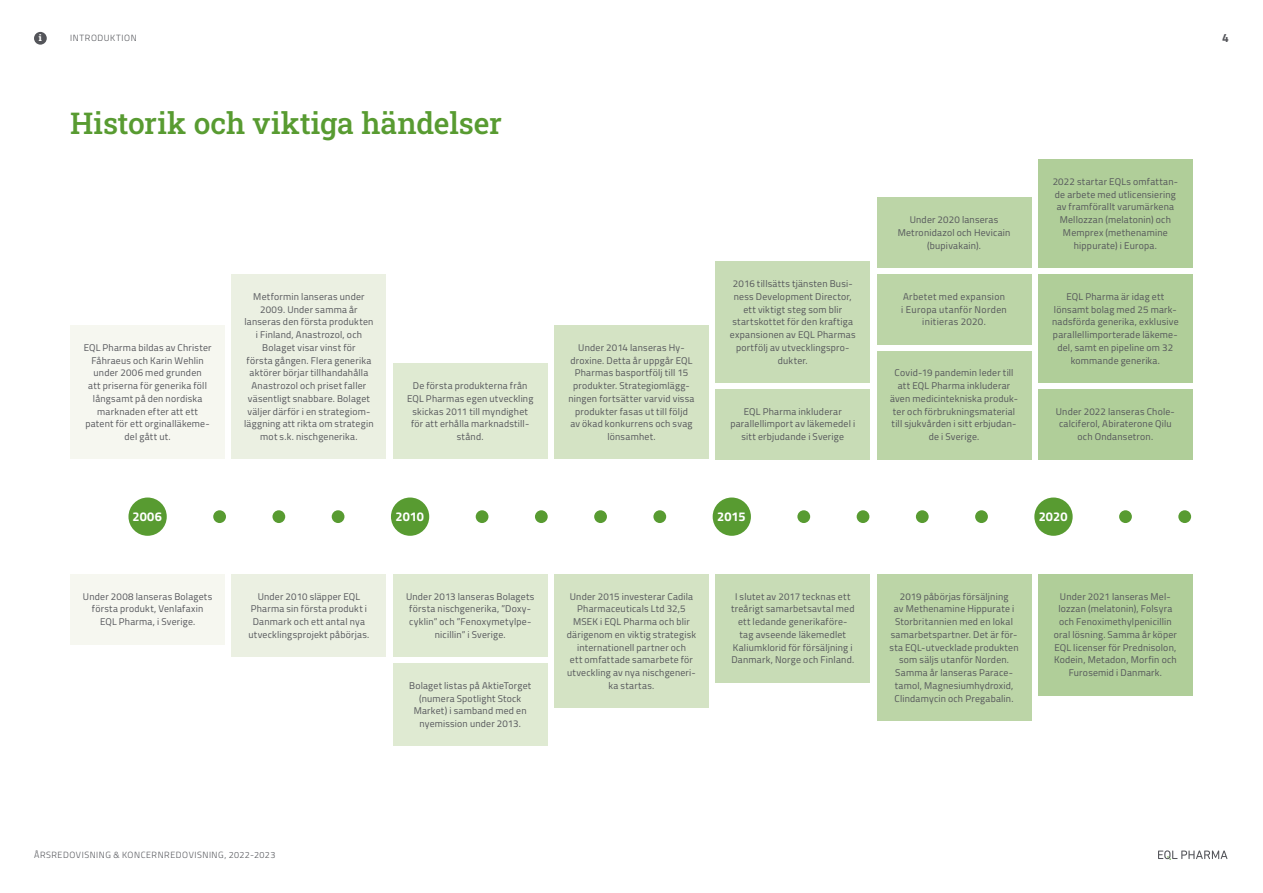
<style>
.page{position:relative;width:1263px;height:893px;background:#fff}
.page>*{position:absolute;margin:0;border:0;box-sizing:border-box;transform-origin:0 0}
.t1{font:500 30px "Roboto Slab";letter-spacing:-.005em;color:#589b31}
.t2{font:700 12.75px "Titillium";letter-spacing:.005em;color:#fff}
.t3{font:700 12px "Titillium";color:#54555a}
.t4{font:9.75px/12.8px "Titillium";letter-spacing:.025em;color:#54555a;text-align:center}
.t5{font:300 9px "Titillium";letter-spacing:.055em;color:#54555a}
.t6{font:900 9px "Roboto Slab";color:#fff}
</style>
<div class="page">
<div style="left:128px;top:497px;width:39px;height:39px;background:#589b31;border-radius:50%"></div>
<div style="left:213px;top:510px;width:13px;height:13px;background:#589b31;border-radius:50%"></div>
<div style="left:272px;top:510px;width:13px;height:13px;background:#589b31;border-radius:50%"></div>
<div style="left:332px;top:510px;width:12px;height:13px;background:#589b31;border-radius:50%"></div>
<div style="left:391px;top:497px;width:38px;height:39px;background:#589b31;border-radius:50%"></div>
<div style="left:476px;top:510px;width:12px;height:13px;background:#589b31;border-radius:50%"></div>
<div style="left:535px;top:510px;width:13px;height:13px;background:#589b31;border-radius:50%"></div>
<div style="left:594px;top:510px;width:13px;height:13px;background:#589b31;border-radius:50%"></div>
<div style="left:653px;top:510px;width:13px;height:13px;background:#589b31;border-radius:50%"></div>
<div style="left:713px;top:497px;width:38px;height:39px;background:#589b31;border-radius:50%"></div>
<div style="left:797px;top:510px;width:13px;height:13px;background:#589b31;border-radius:50%"></div>
<div style="left:857px;top:510px;width:12px;height:13px;background:#589b31;border-radius:50%"></div>
<div style="left:916px;top:510px;width:13px;height:13px;background:#589b31;border-radius:50%"></div>
<div style="left:1119px;top:510px;width:13px;height:13px;background:#589b31;border-radius:50%"></div>
<div style="left:975px;top:510px;width:13px;height:13px;background:#589b31;border-radius:50%"></div>
<div style="left:1178px;top:510px;width:13px;height:13px;background:#589b31;border-radius:50%"></div>
<div style="left:1034px;top:497px;width:39px;height:39px;background:#589b31;border-radius:50%"></div>
<div style="left:70px;top:325px;width:155px;height:134px;background:#f6f7f0"></div>
<div style="left:70px;top:574px;width:155px;height:70px;background:#f6f7f0"></div>
<div style="left:393px;top:364px;width:155px;height:95px;background:#dfead2"></div>
<div style="left:393px;top:574px;width:155px;height:83px;background:#dfead2"></div>
<div style="left:393px;top:663px;width:155px;height:83px;background:#dfead2"></div>
<div style="left:231px;top:274px;width:155px;height:185px;background:#ebf0e2"></div>
<div style="left:231px;top:574px;width:155px;height:83px;background:#ebf0e2"></div>
<div style="left:554px;top:325px;width:155px;height:134px;background:#d4e3c4"></div>
<div style="left:554px;top:574px;width:155px;height:134px;background:#d4e3c4"></div>
<div style="left:715px;top:389px;width:155px;height:70px;background:#c8dcb6"></div>
<div style="left:715px;top:261px;width:155px;height:122px;background:#c8dcb6"></div>
<div style="left:715px;top:574px;width:155px;height:108px;background:#c8dcb6"></div>
<div style="left:877px;top:351px;width:154px;height:108px;background:#bcd5a7"></div>
<div style="left:877px;top:274px;width:154px;height:70px;background:#bcd5a7"></div>
<div style="left:877px;top:198px;width:154px;height:70px;background:#bcd5a7"></div>
<div style="left:877px;top:574px;width:154px;height:147px;background:#bcd5a7"></div>
<div style="left:1038px;top:389px;width:155px;height:70px;background:#b0ce99"></div>
<div style="left:1038px;top:274px;width:155px;height:109px;background:#b0ce99"></div>
<div style="left:1038px;top:159px;width:155px;height:109px;background:#b0ce99"></div>
<div style="left:1038px;top:574px;width:155px;height:121px;background:#b0ce99"></div>
<svg style="left:1158px;top:850px;width:69px;height:10px"></svg>
<div style="left:34px;top:32px;width:13px;height:13px;background:#54555a;border-radius:50%"></div>
<p class="t6" style="left:39px;top:32px;width:4px">i</p>
<p class="t5" style="left:70px;top:32px;width:22px">INTROD</p>
<p class="t5" style="left:104px;top:32px;width:34px">UKTION</p>
<p class="t3" style="left:1222px;top:29px;width:8px">4</p>
<h1 class="t1" style="left:70px;top:102px;width:433px">Historik och viktiga händelser</h1>
<p class="t4" style="left:84px;top:341px;width:129px">EQL Pharma bildas av Christer<br>Fåhraeus och Karin Wehlin under 2006 med grunden<br>att priserna för generika föll långsamt på den nordiska marknaden efter att ett patent för ett orginalläkeme&shy;del gått ut.</p>
<p class="t4" style="left:244px;top:290px;width:131px">Metformin lanseras under<br>2009. Under samma år lanseras den första produkten i Finland, Anastrozol, och<br>Bolaget visar vinst för<br>första gången. Flera generika aktörer börjar tillhandahålla<br>Anastrozol och priset faller väsentligt snabbare. Bolaget väljer därför i en strategiom&shy;läggning att rikta om strategin mot s.k. nischgenerika.</p>
<p class="t4" style="left:407px;top:379px;width:128px">De första produkterna från<br>EQL Pharmas egen utveckling skickas 2011 till myndighet för att erhålla marknadstill&shy;stånd.</p>
<p class="t4" style="left:568px;top:341px;width:127px">Under 2014 lanseras Hy&shy;droxine. Detta år uppgår EQL<br>Pharmas basportfölj till 15 produkter. Strategiomlägg&shy;ningen fortsätter varvid vissa produkter fasas ut till följd<br>av ökad konkurrens och svag lönsamhet.</p>
<p class="t4" style="left:730px;top:277px;width:127px">2016 tillsätts tjänsten Busi&shy;ness Development Director, ett viktigt steg som blir startskottet för den kraftiga expansionen av EQL Pharmas portfölj av utvecklingspro&shy;dukter.</p>
<p class="t4" style="left:730px;top:404px;width:126px">EQL Pharma inkluderar parallellimport av läkemedel i sitt erbjudande i Sverige</p>
<p class="t4" style="left:898px;top:213px;width:114px">Under 2020 lanseras<br>Metronidazol och Hevicain (bupivakain).</p>
<p class="t4" style="left:901px;top:290px;width:107px">Arbetet med expansion i Europa utanför Norden initieras 2020.</p>
<p class="t4" style="left:890px;top:366px;width:129px">Covid-19 pandemin leder till att EQL Pharma inkluderar även medicintekniska produk&shy;ter och förbrukningsmaterial till sjukvården i sitt erbjudan&shy;de i Sverige.</p>
<p class="t4" style="left:1053px;top:175px;width:127px">2022 startar EQLs omfattan&shy;de arbete med utlicensiering av framförallt varumärkena<br>Mellozzan (melatonin) och<br>Memprex (methenamine hippurate) i Europa.</p>
<p class="t4" style="left:1052px;top:290px;width:128px">EQL Pharma är idag ett lönsamt bolag med 25 mark&shy;nadsförda generika, exklusive parallellimporterade läkeme&shy;del, samt en pipeline om 32 kommande generika.</p>
<p class="t4" style="left:1056px;top:404px;width:121px">Under 2022 lanseras Chole&shy;calciferol, Abiraterone Qilu och Ondansetron.</p>
<h2 class="t2" style="left:133px;top:507px;width:31px">2006</h2>
<h2 class="t2" style="left:395px;top:507px;width:30px">2010</h2>
<h2 class="t2" style="left:717px;top:507px;width:30px">2015</h2>
<h2 class="t2" style="left:1039px;top:507px;width:30px">2020</h2>
<p class="t4" style="left:83px;top:589px;width:131px">Under 2008 lanseras Bolagets första produkt, Venlafaxin<br>EQL Pharma, i Sverige.</p>
<p class="t4" style="left:248px;top:589px;width:122px">Under 2010 släpper EQL<br>Pharma sin första produkt i<br>Danmark och ett antal nya utvecklingsprojekt påbörjas.</p>
<p class="t4" style="left:406px;top:589px;width:130px">Under 2013 lanseras Bolagets första nischgenerika, ”Doxy&shy;cyklin” och ”Fenoxymetylpe&shy;nicillin” i Sverige.</p>
<p class="t4" style="left:409px;top:679px;width:124px">Bolaget listas på AktieTorget (numera Spotlight Stock<br>Market) i samband med en nyemission under 2013.</p>
<p class="t4" style="left:567px;top:589px;width:131px">Under 2015 investerar Cadila<br>Pharmaceuticals Ltd 32,5<br>MSEK i EQL Pharma och blir därigenom en viktig strategisk internationell partner och<br>ett omfattade samarbete för utveckling av nya nischgeneri&shy;ka startas.</p>
<p class="t4" style="left:731px;top:589px;width:125px">I slutet av 2017 tecknas ett treårigt samarbetsavtal med ett ledande generikaföre&shy;tag avseende läkemedlet<br>Kaliumklorid för försäljning i<br>Danmark, Norge och Finland.</p>
<p class="t4" style="left:889px;top:589px;width:131px">2019 påbörjas försäljning<br>av Methenamine Hippurate i<br>Storbritannien med en lokal samarbetspartner. Det är för&shy;sta EQL-utvecklade produkten som säljs utanför Norden.<br>Samma år lanseras Parace&shy;tamol, Magnesiumhydroxid,<br>Clindamycin och Pregabalin.</p>
<p class="t4" style="left:1054px;top:589px;width:125px">Under 2021 lanseras Mel&shy;lozzan (melatonin), Folsyra och Fenoximethylpenicillin oral lösning. Samma år köper<br>EQL licenser för Prednisolon,<br>Kodein, Metadon, Morfin och<br>Furosemid i Danmark.</p>
<p class="t5" style="left:34px;top:848px;width:243px">ÅRSREDOVISN ING &amp; KONCERN REDOVISN ING, 2022-2023</p>
</div>
